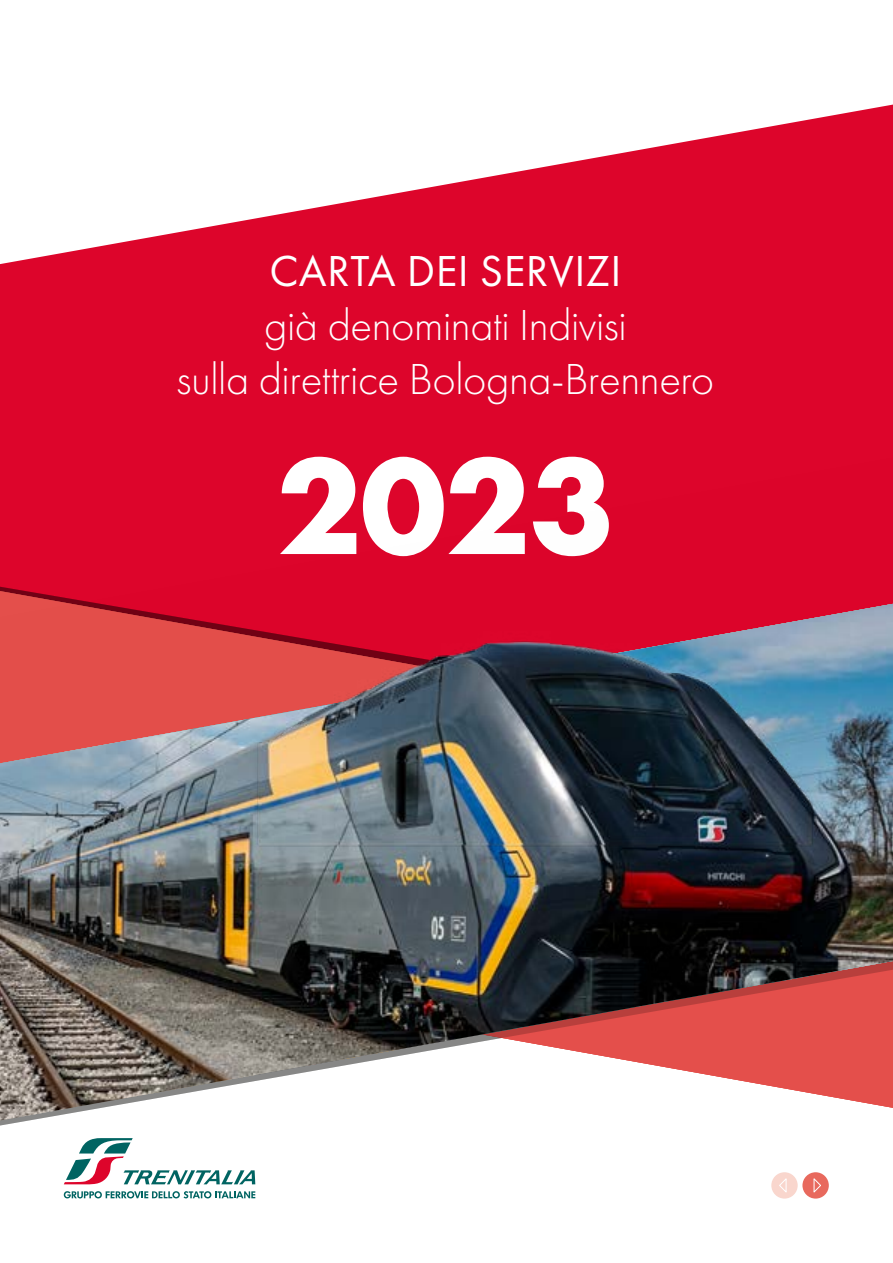
<style>
.page{position:relative;width:893px;height:1263px;background:#fff}
.page>*{position:absolute;margin:0;border:0;box-sizing:border-box;transform-origin:0 0}
.t1{font:700 142.65px "Futura PT";color:#fff}
.t2{font:300 45px/54px "Futura PT";letter-spacing:-.01em;color:#fff;text-align:center}
.t3{font:45px "Futura PT";letter-spacing:.01em;color:#fff}
</style>
<div class="page">
<div style="left:0;top:264px;width:893px;height:193px;background:#dd052b"></div>
<svg style="left:1px;top:104px;width:892px;height:160px"></svg>
<svg style="left:64px;top:1138px;width:191px;height:46px"></svg>
<svg style="left:64px;top:1191px;width:191px;height:7px"></svg>
<div style="left:771px;top:1172px;width:27px;height:26px;background:#f9d6cd;border-radius:50%"></div>
<svg style="left:779px;top:1178px;width:8px;height:15px"></svg>
<div style="left:802px;top:1172px;width:27px;height:26px;background:#e8695d;border-radius:50%"></div>
<svg style="left:813px;top:1178px;width:8px;height:15px"></svg>
<img style="left:0;top:457px;width:893px;height:663px">
<p class="t3" style="left:269px;top:245px;width:354px">CARTA DEI SERVIZI</p>
<p class="t2" style="left:177px;top:299px;width:539px">già denominati Indivisi<br>sulla direttrice Bologna-Brennero</p>
<h1 class="t1" style="left:276px;top:414px;width:340px">2023</h1>
</div>
